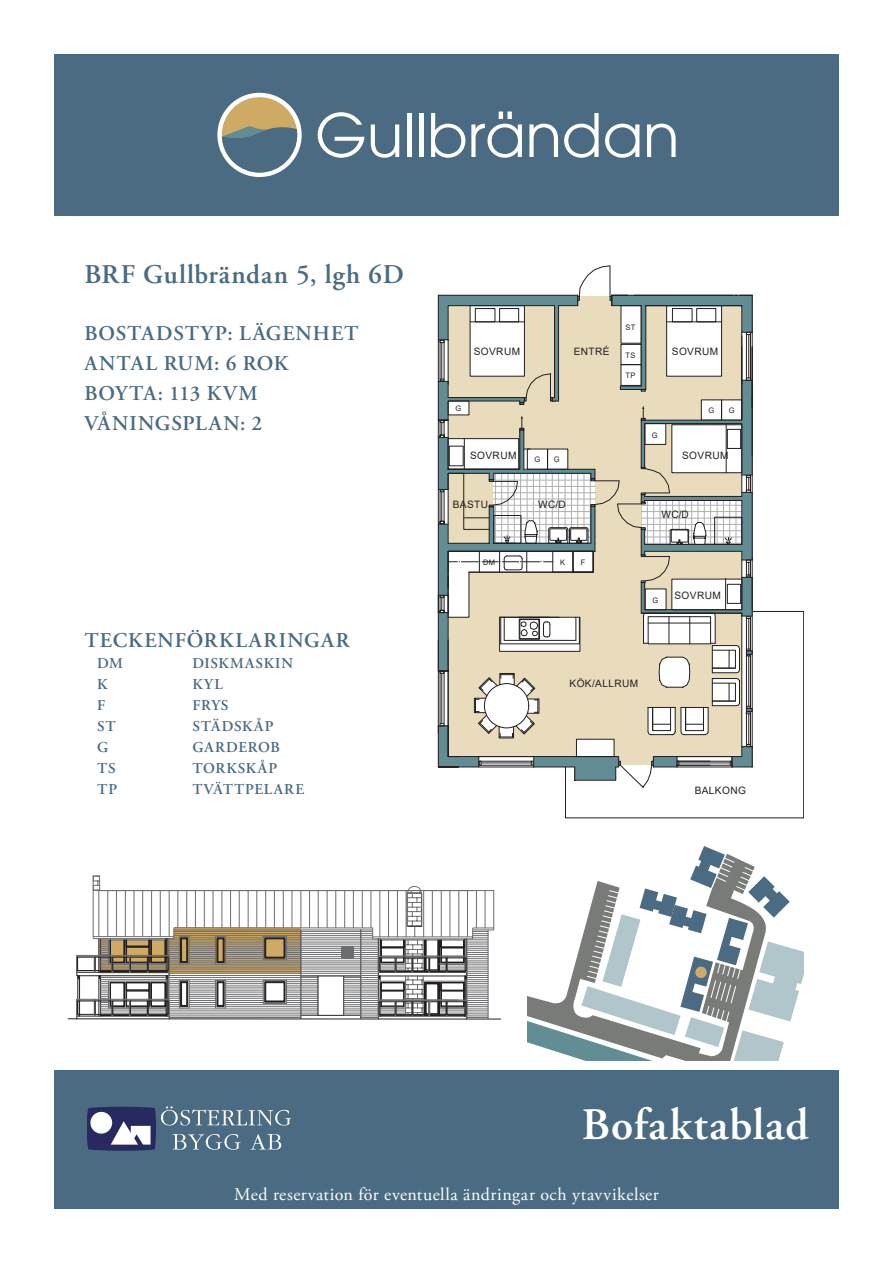
<style>
.page{position:relative;width:893px;height:1263px;background:#fff}
.page>*{position:absolute;margin:0;border:0;box-sizing:border-box;transform-origin:0 0}
.Styckeformat_2{font:600 45px "Adobe Garamond Pro";letter-spacing:.025em;color:#fff}
.LGHRubrik{font:600 27px "Adobe Garamond Pro";letter-spacing:.03em;color:#4a6b81}
.Styckeformat_1{font:600 21px "Adobe Garamond Pro";letter-spacing:.045em;color:#4a6b81}
.Styckeformat_1-2{font:600 21px "Adobe Garamond Pro";letter-spacing:.02em;color:#4a6b81}
.Styckeformat_3{font:18px "Adobe Garamond Pro";letter-spacing:.025em;color:#fff}
.Styckeformat_4{font:600 15px "Adobe Garamond Pro";letter-spacing:.06em;color:#4a6b81}
.t1{font:10.2px "Arial";letter-spacing:.04em;color:#231f20}
.t2{font:7.5px "Arial";letter-spacing:.04em;color:#231f20}
</style>
<div class="page">
<svg style="left:527px;top:846px;width:277px;height:215px"></svg>
<div style="left:54px;top:54px;width:785px;height:162px;background:#4a6b81"></div>
<div style="left:54px;top:1071px;width:785px;height:138px;background:#4a6b81"></div>
<div style="left:695px;top:966px;width:12px;height:12px;background:#cfaa65;border-radius:50%"></div>
<svg style="left:88px;top:1106px;width:202px;height:45px"></svg>
<svg style="left:318px;top:112px;width:46px;height:46px"></svg>
<svg style="left:371px;top:124px;width:28px;height:34px"></svg>
<hr style="left:407px;top:113px;width:4px;height:44px;background:#fff">
<hr style="left:419px;top:113px;width:4px;height:44px;background:#fff">
<svg style="left:431px;top:113px;width:34px;height:45px"></svg>
<svg style="left:471px;top:111px;width:51px;height:47px"></svg>
<svg style="left:529px;top:124px;width:29px;height:33px"></svg>
<svg style="left:564px;top:113px;width:35px;height:45px"></svg>
<svg style="left:605px;top:124px;width:34px;height:34px"></svg>
<svg style="left:647px;top:124px;width:29px;height:33px"></svg>
<svg style="left:217px;top:93px;width:85px;height:84px"></svg>
<hr style="left:68px;top:1018px;width:433px;height:1px;background:#231f20">
<svg style="left:77px;top:876px;width:417px;height:143px"></svg>
<hr style="left:423px;top:890px;width:1px;height:47px;background:#6c6d70">
<hr style="left:432px;top:890px;width:1px;height:46px;background:#6c6d70">
<hr style="left:441px;top:890px;width:1px;height:46px;background:#6c6d70">
<hr style="left:450px;top:890px;width:1px;height:46px;background:#6c6d70">
<hr style="left:459px;top:890px;width:1px;height:46px;background:#6c6d70">
<hr style="left:467px;top:890px;width:1px;height:46px;background:#6c6d70">
<hr style="left:476px;top:890px;width:1px;height:38px;background:#6c6d70">
<hr style="left:485px;top:890px;width:1px;height:38px;background:#6c6d70">
<hr style="left:108px;top:890px;width:1px;height:46px;background:#6c6d70">
<hr style="left:301px;top:890px;width:1px;height:38px;background:#6c6d70">
<hr style="left:292px;top:890px;width:1px;height:38px;background:#6c6d70">
<hr style="left:283px;top:890px;width:1px;height:38px;background:#6c6d70">
<hr style="left:274px;top:890px;width:1px;height:38px;background:#6c6d70">
<hr style="left:265px;top:890px;width:1px;height:38px;background:#6c6d70">
<hr style="left:257px;top:890px;width:1px;height:38px;background:#6c6d70">
<hr style="left:248px;top:890px;width:1px;height:38px;background:#6c6d70">
<hr style="left:239px;top:890px;width:1px;height:38px;background:#6c6d70">
<hr style="left:230px;top:890px;width:1px;height:38px;background:#6c6d70">
<hr style="left:222px;top:890px;width:1px;height:38px;background:#6c6d70">
<hr style="left:213px;top:890px;width:1px;height:38px;background:#6c6d70">
<hr style="left:204px;top:890px;width:1px;height:38px;background:#6c6d70">
<hr style="left:195px;top:890px;width:1px;height:38px;background:#6c6d70">
<hr style="left:186px;top:890px;width:1px;height:38px;background:#6c6d70">
<hr style="left:178px;top:890px;width:1px;height:38px;background:#6c6d70">
<hr style="left:169px;top:890px;width:1px;height:46px;background:#6c6d70">
<hr style="left:160px;top:890px;width:1px;height:46px;background:#6c6d70">
<hr style="left:151px;top:890px;width:1px;height:46px;background:#6c6d70">
<hr style="left:142px;top:890px;width:1px;height:46px;background:#6c6d70">
<hr style="left:134px;top:890px;width:1px;height:46px;background:#6c6d70">
<hr style="left:125px;top:890px;width:1px;height:46px;background:#6c6d70">
<hr style="left:116px;top:890px;width:1px;height:46px;background:#6c6d70">
<hr style="left:99px;top:890px;width:1px;height:46px;background:#6c6d70">
<div style="left:565px;top:611px;width:239px;height:207px;border:1px solid #231f20"></div>
<svg style="left:438px;top:295px;width:315px;height:37px"></svg>
<div style="left:499px;top:308px;width:20px;height:14px;border:1px solid #231f20"></div>
<hr style="left:470px;top:322px;width:54px;height:1px;background:#231f20">
<div style="left:475px;top:308px;width:20px;height:14px;border:1px solid #231f20"></div>
<hr style="left:558px;top:306px;width:1px;height:95px;background:#231f20">
<hr style="left:554px;top:306px;width:1px;height:92px;background:#231f20">
<div style="left:666px;top:306px;width:56px;height:70px;border:1px solid #231f20"></div>
<div style="left:672px;top:308px;width:20px;height:14px;border:1px solid #231f20"></div>
<hr style="left:667px;top:322px;width:55px;height:1px;background:#231f20">
<div style="left:697px;top:308px;width:19px;height:14px;border:1px solid #231f20"></div>
<svg style="left:438px;top:266px;width:204px;height:40px"></svg>
<svg style="left:438px;top:332px;width:315px;height:455px"></svg>
<p class="LGHRubrik" style="left:84px;top:259px;width:321px">BRF Gullbrändan 5, lgh 6D</p>
<p class="Styckeformat_1" style="left:84px;top:322px;width:275px">BOSTADSTYP: LÄGENHET</p>
<p class="Styckeformat_1" style="left:84px;top:352px;width:205px">ANTAL RUM: 6 ROK</p>
<p class="Styckeformat_1-2" style="left:84px;top:382px;width:175px">BOYTA: 113 KVM</p>
<p class="Styckeformat_1" style="left:84px;top:412px;width:179px">VÅNINGSPLAN: 2</p>
<p class="Styckeformat_1" style="left:84px;top:628px;width:267px">TECKENFÖRKLARINGAR</p>
<p class="Styckeformat_4" style="left:97px;top:654px;width:27px">DM</p>
<p class="Styckeformat_4" style="left:192px;top:654px;width:102px">DISKMASKIN</p>
<p class="Styckeformat_4" style="left:97px;top:675px;width:12px">K</p>
<p class="Styckeformat_4" style="left:192px;top:675px;width:32px">KYL</p>
<p class="Styckeformat_4" style="left:97px;top:696px;width:9px">F</p>
<p class="Styckeformat_4" style="left:192px;top:696px;width:38px">FRYS</p>
<p class="Styckeformat_4" style="left:97px;top:717px;width:20px">ST</p>
<p class="Styckeformat_4" style="left:192px;top:717px;width:83px">STÄDSKÅP</p>
<p class="Styckeformat_4" style="left:97px;top:738px;width:13px">G</p>
<p class="Styckeformat_4" style="left:192px;top:738px;width:89px">GARDEROB</p>
<p class="Styckeformat_4" style="left:97px;top:759px;width:20px">TS</p>
<p class="Styckeformat_4" style="left:192px;top:759px;width:86px">TORKSKÅP</p>
<p class="Styckeformat_4" style="left:97px;top:780px;width:21px">TP</p>
<p class="Styckeformat_4" style="left:192px;top:780px;width:113px">TVÄTTPELARE</p>
<p class="t2" style="left:626px;top:322px;width:11px">ST</p>
<p class="t1" style="left:474px;top:344px;width:48px">SOVRUM</p>
<p class="t1" style="left:574px;top:344px;width:37px">ENTRÉ</p>
<p class="t1" style="left:672px;top:344px;width:48px">SOVRUM</p>
<p class="t2" style="left:626px;top:350px;width:11px">TS</p>
<p class="t2" style="left:626px;top:370px;width:11px">TP</p>
<p class="t2" style="left:456px;top:403px;width:7px">G</p>
<p class="t2" style="left:652px;top:430px;width:7px">G</p>
<p class="t2" style="left:708px;top:405px;width:7px">G</p>
<p class="t2" style="left:729px;top:405px;width:7px">G</p>
<p class="t1" style="left:470px;top:449px;width:48px">SOVRUM</p>
<p class="t1" style="left:682px;top:448px;width:48px">SOVRUM</p>
<p class="t2" style="left:534px;top:454px;width:7px">G</p>
<p class="t2" style="left:554px;top:454px;width:7px">G</p>
<p class="t1" style="left:453px;top:497px;width:37px">BASTU</p>
<p class="t1" style="left:538px;top:497px;width:29px">WC/D</p>
<p class="t2" style="left:483px;top:557px;width:13px">DM</p>
<p class="t2" style="left:560px;top:557px;width:7px">K</p>
<p class="t2" style="left:581px;top:557px;width:6px">F</p>
<p class="t1" style="left:662px;top:507px;width:29px">WC/D</p>
<p class="t2" style="left:652px;top:595px;width:7px">G</p>
<p class="t1" style="left:674px;top:589px;width:48px">SOVRUM</p>
<p class="t1" style="left:569px;top:676px;width:70px">KÖK/ALLRUM</p>
<p class="t1" style="left:695px;top:783px;width:53px">BALKONG</p>
<p class="Styckeformat_2" style="left:582px;top:1099px;width:228px">Bofaktablad</p>
<p class="Styckeformat_3" style="left:234px;top:1183px;width:426px">Med reservation för eventuella ändringar och ytavvikelser</p>
</div>
